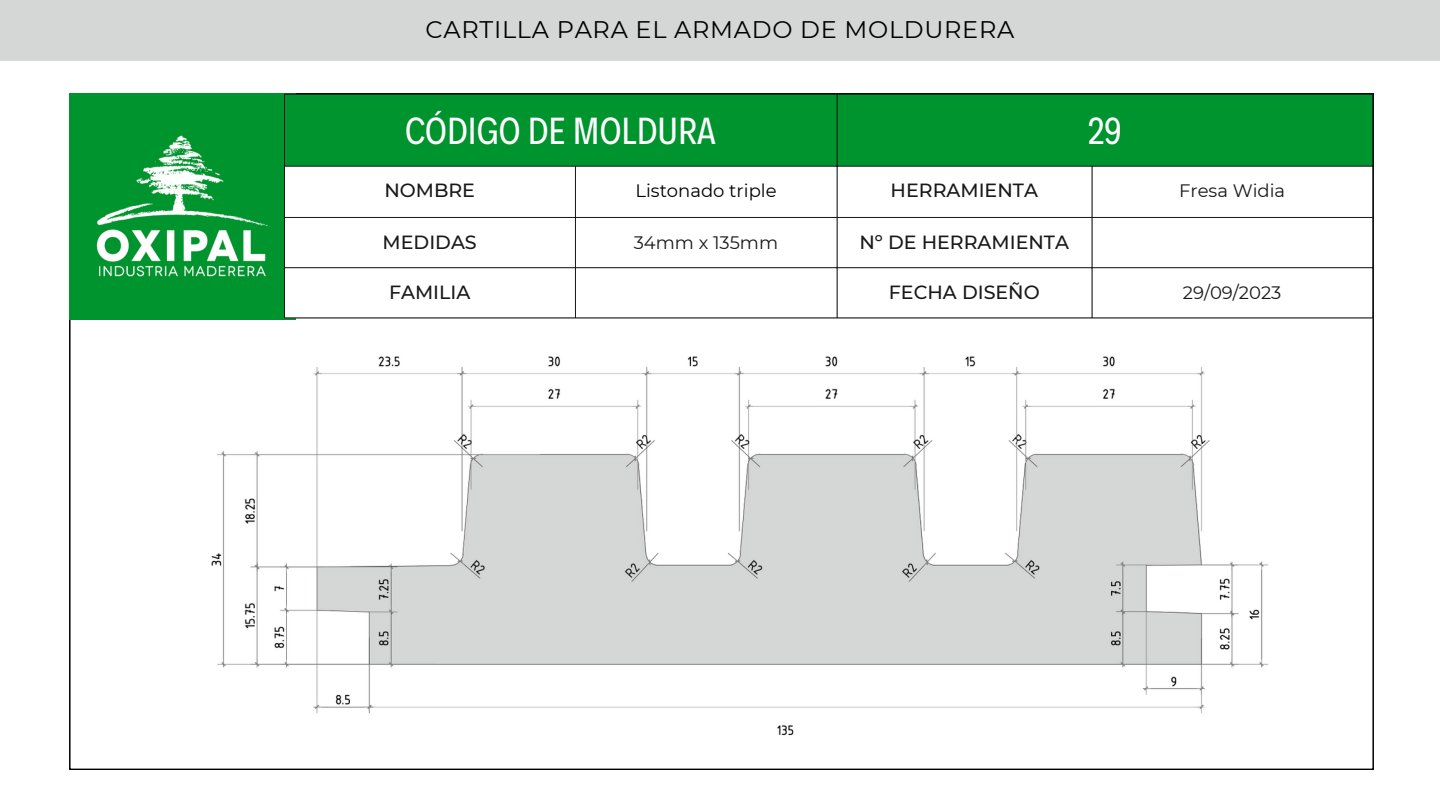
<style>
.page{position:relative;width:1440px;height:810px;background:#fff}
.page>*{position:absolute;margin:0;border:0;box-sizing:border-box;transform-origin:0 0}
.t1{font:38.1px "Decalotype";color:#fff}
.t2{font:24px "Montserrat";letter-spacing:.03em;color:#000}
.t3{font:500 19.1px "Montserrat";color:#191919}
.t4{font:18px "Montserrat";color:#191919}
.t5{font:18px "Montserrat";color:#000}
</style>
<div class="page">
<div style="left:0;top:0;width:1440px;height:61px;background:#d5d6d6"></div>
<img style="left:211px;top:356px;width:1058px;height:380px">
<img style="left:70px;top:94px;width:214px;height:225px">
<div style="left:285px;top:95px;width:1087px;height:71px;background:#00942f"></div>
<svg style="left:285px;top:167px;width:1087px;height:151px"></svg>
<hr style="left:284px;top:95px;width:1px;height:223px;background:#191919">
<hr style="left:575px;top:167px;width:1px;height:151px;background:#191919">
<hr style="left:837px;top:95px;width:1px;height:223px;background:#191919">
<hr style="left:1092px;top:167px;width:1px;height:151px;background:#191919">
<hr style="left:1372px;top:95px;width:1px;height:223px;background:#191919">
<hr style="left:284px;top:94px;width:1089px;height:1px;background:#191919">
<hr style="left:284px;top:166px;width:1089px;height:1px;background:#191919">
<hr style="left:284px;top:217px;width:1089px;height:1px;background:#191919">
<hr style="left:284px;top:267px;width:1089px;height:1px;background:#191919">
<hr style="left:284px;top:318px;width:1089px;height:1px;background:#191919">
<p class="t2" style="left:426px;top:15px;width:590px">CARTILLA PARA EL ARMADO DE MOLDURERA</p>
<p class="t1" style="left:405px;top:106px;width:312px">CÓDIGO DE MOLDURA</p>
<p class="t1" style="left:1088px;top:106px;width:36px">29</p>
<p class="t3" style="left:384px;top:179px;width:92px">NOMBRE</p>
<p class="t5" style="left:635px;top:180px;width:143px">Listonado triple</p>
<p class="t3" style="left:891px;top:179px;width:149px">HERRAMIENTA</p>
<p class="t4" style="left:1179px;top:180px;width:108px">Fresa Widia</p>
<p class="t3" style="left:383px;top:230px;width:96px">MEDIDAS</p>
<p class="t4" style="left:634px;top:231px;width:146px">34mm x 135mm</p>
<p class="t3" style="left:859px;top:230px;width:211px">Nº DE HERRAMIENTA</p>
<p class="t3" style="left:389px;top:280px;width:83px">FAMILIA</p>
<p class="t3" style="left:889px;top:280px;width:152px">FECHA DISEÑO</p>
<p class="t4" style="left:1183px;top:281px;width:100px">29/09/2023</p>
</div>
